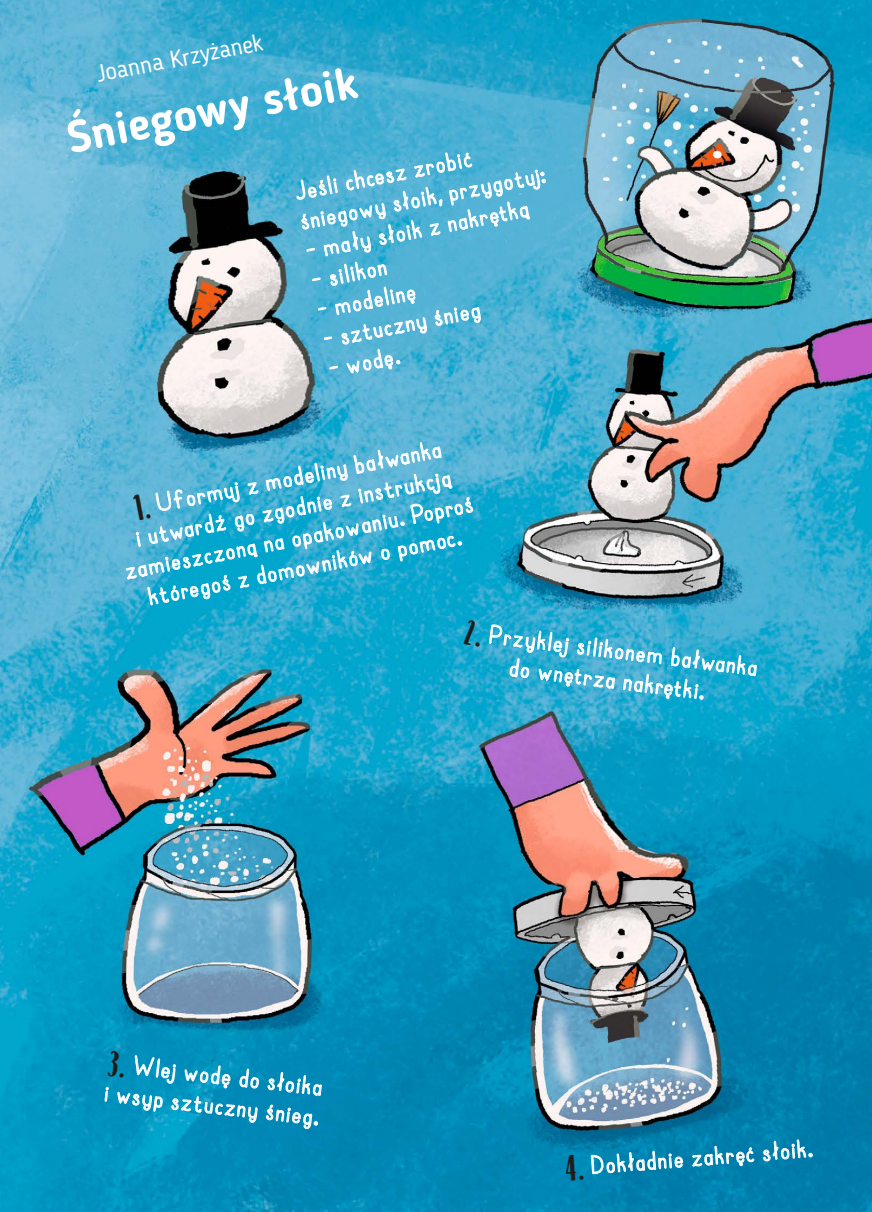
<style>
.page{position:relative;width:872px;height:1212px;background:#fff}
.page>*{position:absolute;margin:0;border:0;box-sizing:border-box;transform-origin:0 0}
.t1{font:700 45px "Blogger Sans";color:#fff}
.t2{font:700 24px/30px "Catalina Clemente";color:#fff}
.t3{font:24px "Blogger Sans";color:#fff}
.s1{font-family:"Catalina Avalon Sans";font-size:34.5px;color:#1f1c19}
</style>
<div class="page">
<img style="left:0;top:0;width:872px;height:1212px">
<svg style="left:296px;top:151px;width:250px;height:223px;background:#5eb8d7"></svg>
<svg style="left:489px;top:623px;width:267px;height:80px;background:#42b4d5"></svg>
<svg style="left:105px;top:1087px;width:4px;height:15px"></svg>
<svg style="left:118px;top:1055px;width:141px;height:68px;background:#24a0c6"></svg>
<svg style="left:266px;top:1072px;width:56px;height:57px;background:#2d9cc3"></svg>
<svg style="left:126px;top:442px;width:347px;height:164px;background:#45b4d5"></svg>
<svg style="left:590px;top:1148px;width:93px;height:32px;background:#2c96bc"></svg>
<svg style="left:692px;top:1145px;width:62px;height:28px;background:#3097bc"></svg>
<svg style="left:763px;top:1136px;width:49px;height:30px"></svg>
<svg style="left:565px;top:1154px;width:19px;height:27px"></svg>
<p class="t3" style="left:94px;top:60px;width:171px;rotate:-11deg">Joanna Krzyżanek</p>
<h1 class="t1" style="left:63px;top:111px;width:295px;rotate:-11deg">Śniegowy słoik</h1>
<p class="t2" style="left:292px;top:178px;width:250px;rotate:-11deg">Jeśli chcesz zrobić śniegowy słoik, przygotuj:</p>
<p class="t2" style="left:303px;top:237px;width:229px;rotate:-11deg">- mały słoik z nakrętką</p>
<p class="t2" style="left:309px;top:267px;width:78px;rotate:-11deg">- silikon</p>
<p class="t2" style="left:315px;top:296px;width:102px;rotate:-11deg">- modelinę</p>
<p class="t2" style="left:320px;top:326px;width:162px;rotate:-11deg">- sztuczny śnieg</p>
<p class="t2" style="left:326px;top:355px;width:74px;rotate:-11deg">- wodę.</p>
<p class="t2" style="left:111px;top:498px;width:356px;text-align:center;rotate:-11deg"><span class="s1">1.</span> Uformuj z modeliny bałwanka<br>i utwardź go zgodnie z instrukcją zamieszczoną na opakowaniu. Poproś któregoś z domowników o pomoc.</p>
<p class="t2" style="left:109px;top:1048px;width:219px;rotate:7deg"><span class="s1">3.</span> Wlej wodę do słoika i wsyp sztuczny śnieg.</p>
<p class="t2" style="left:465px;top:617px;width:298px;text-align:center;rotate:7deg"><span class="s1">2.</span> Przyklej silikonem bałwanka do wnętrza nakrętki.</p>
<p class="t2" style="left:589px;top:1151px;width:225px;rotate:-4deg">Dokładnie zakręć słoik.</p>
</div>
